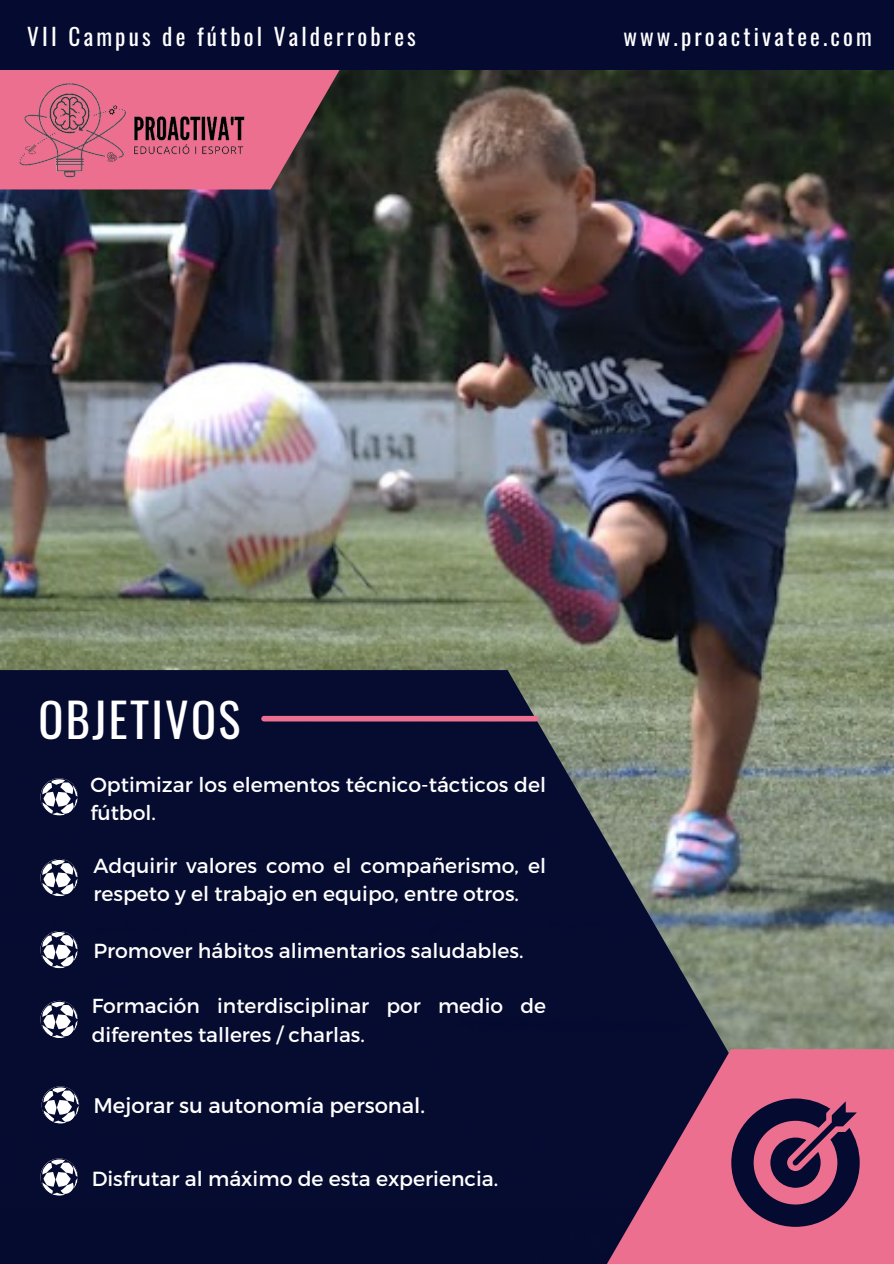
<style>
.page{position:relative;width:894px;height:1264px;background:#fff}
.page>*{position:absolute;margin:0;border:0;box-sizing:border-box;transform-origin:0 0}
.t1{font:46.35px "Oswald";letter-spacing:.05em;color:#fff}
.t2{font:23.1px "Oswald";letter-spacing:.135em;color:#fff}
.t3{font:21.15px "Montserrat";color:#fff}
.t4{font:20.4px/28.2px "Montserrat";color:#fff}
.t5{font:20.25px/28.2px "Montserrat";color:#fff}
</style>
<div class="page">
<img style="left:0;top:69px;width:893px;height:980px">
<svg style="left:0;top:69px;width:423px;height:120px;background:#7c4751"></svg>
<svg style="left:0;top:670px;width:808px;height:593px;background:#1a1f3c"></svg>
<div style="left:0;top:0;width:893px;height:69px;background:#050a30"></div>
<svg style="left:40px;top:778px;width:38px;height:38px"></svg>
<svg style="left:40px;top:859px;width:38px;height:38px"></svg>
<svg style="left:40px;top:1000px;width:38px;height:39px"></svg>
<svg style="left:40px;top:931px;width:38px;height:38px"></svg>
<svg style="left:42px;top:1086px;width:37px;height:38px"></svg>
<svg style="left:40px;top:1158px;width:38px;height:38px"></svg>
<svg style="left:506px;top:1049px;width:387px;height:214px;background:#733a5c"></svg>
<svg style="left:731px;top:1098px;width:128px;height:128px;background:#6e375b"></svg>
<div style="left:264px;top:716px;width:271px;height:5px;background:#ed6f8f"></div>
<img style="left:8px;top:81px;width:249px;height:100px">
<p class="t2" style="left:27px;top:18px;width:390px">VII Campus de fútbol Valderrobres</p>
<p class="t2" style="left:623px;top:18px;width:250px">www.proactivatee.com</p>
<h2 class="t1" style="left:39px;top:683px;width:203px">OBJETIVOS</h2>
<h2 class="t4" style="left:90px;top:769px;width:457px">Optimizar los elementos técnico-tácticos del fútbol.</h2>
<p class="t4" style="left:93px;top:850px;width:454px">Adquirir valores como el compañerismo, el respeto y el trabajo en equipo, entre otros.</p>
<p class="t4" style="left:93px;top:935px;width:431px">Promover hábitos alimentarios saludables.</p>
<h1 class="t5" style="left:92px;top:991px;width:456px">Formación interdisciplinar por medio de diferentes talleres / charlas.</h1>
<p class="t3" style="left:93px;top:1091px;width:333px">Mejorar su autonomía personal.</p>
<p class="t4" style="left:92px;top:1163px;width:408px">Disfrutar al máximo de esta experiencia.</p>
</div>
